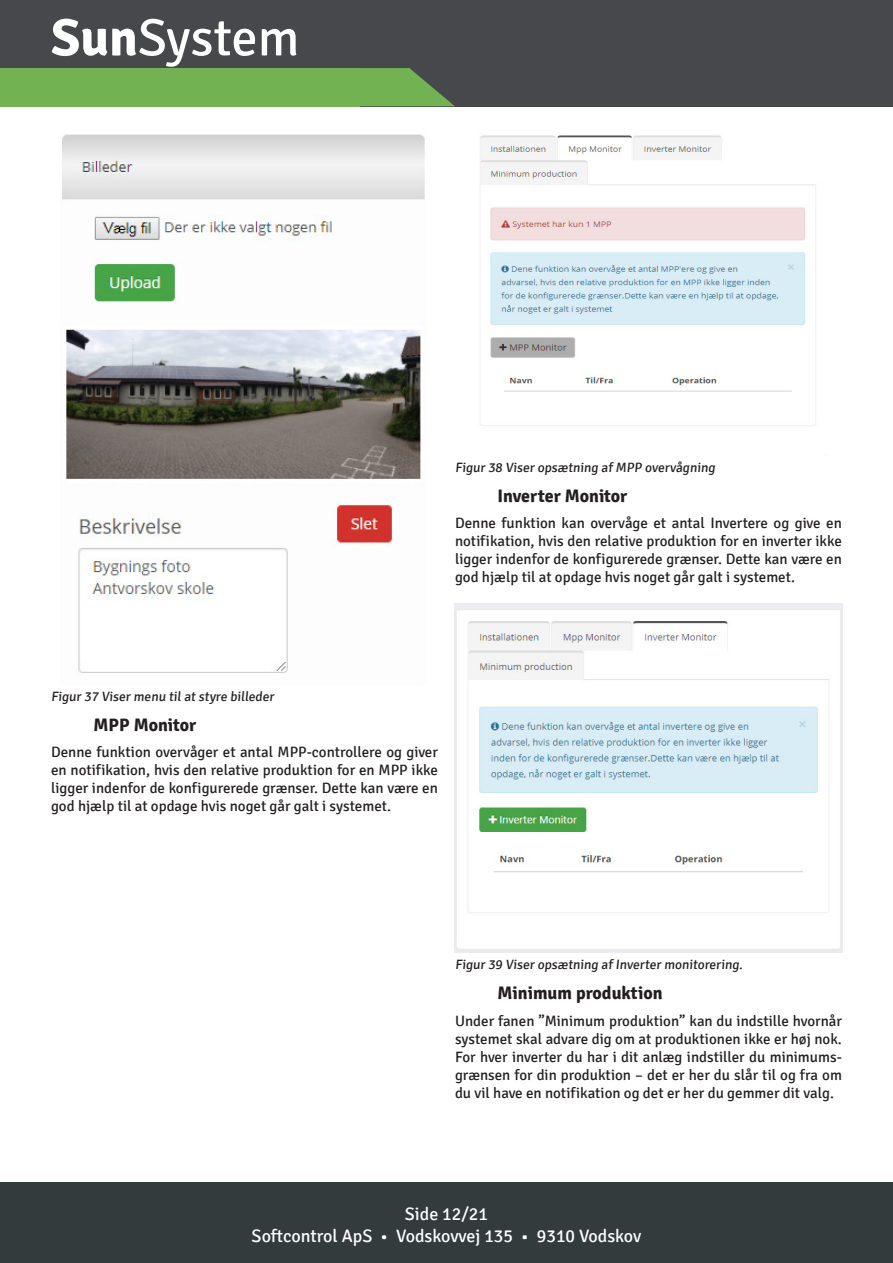
<style>
.page{position:relative;width:893px;height:1263px;background:#fff}
.page>*{position:absolute;margin:0;border:0;box-sizing:border-box;transform-origin:0 0}
.t1{font:52.5px "Signika";color:#fff}
.t2{font:18px/21.6px "Signika";color:#fff;text-align:center}
.Kapitel_5{font:700 18px "Signika";color:#231f20}
.Brødtekst{font:15px/18px "Signika";color:#231f20;text-align:justify}
.Figurtekst{font:13.5px "Signika";color:#231f20}
.s1{font-weight:700}
</style>
<div class="page">
<div style="left:0;top:1182px;width:893px;height:81px;background:#343b3d"></div>
<div style="left:0;top:0;width:893px;height:106px;background:#46484b"></div>
<svg style="left:359px;top:68px;width:96px;height:38px"></svg>
<div style="left:0;top:68px;width:359px;height:38px;background:#72b253"></div>
<img style="left:62px;top:134px;width:363px;height:539px">
<img style="left:480px;top:135px;width:336px;height:291px">
<img style="left:455px;top:603px;width:387px;height:350px">
<h1 class="t1" style="left:51px;top:8px;width:250px"><span class="s1">Sun</span>System</h1>
<p class="Figurtekst" style="left:455px;top:459px;width:263px">Figur 38 Viser opsætning af MPP overvågning</p>
<p class="Kapitel_5" style="left:497px;top:485px;width:131px">Inverter Monitor</p>
<p class="Brødtekst" style="left:455px;top:514px;width:388px">Denne funktion kan overvåge et antal Invertere og give en notifikation, hvis den relative produktion for en inverter ikke ligger indenfor de konfigurerede grænser. Dette kan være en god hjælp til at opdage hvis noget går galt i systemet.</p>
<p class="Figurtekst" style="left:51px;top:688px;width:226px">Figur 37 Viser menu til at styre billeder</p>
<p class="Kapitel_5" style="left:94px;top:714px;width:104px">MPP Monitor</p>
<p class="Brødtekst" style="left:51px;top:743px;width:388px">Denne funktion overvåger et antal MPP-controllere og giver en notifikation, hvis den relative produktion for en MPP ikke ligger indenfor de konfigurerede grænser. Dette kan være en god hjælp til at opdage hvis noget går galt i systemet.</p>
<p class="Figurtekst" style="left:455px;top:957px;width:291px">Figur 39 Viser opsætning af Inverter monitorering.</p>
<p class="Kapitel_5" style="left:497px;top:982px;width:167px">Minimum produktion</p>
<p class="Brødtekst" style="left:455px;top:1012px;width:388px">Under fanen ”Minimum produktion” kan du indstille hvornår systemet skal advare dig om at produktionen ikke er høj nok.<br>For hver inverter du har i dit anlæg indstiller du minimums&shy;grænsen for din produktion – det er her du slår til og fra om du vil have en notifikation og det er her du gemmer dit valg.</p>
<p class="t2" style="left:252px;top:1204px;width:391px">Side 12/21<br>Softcontrol ApS • Vodskovvej 135 • 9310 Vodskov</p>
</div>
